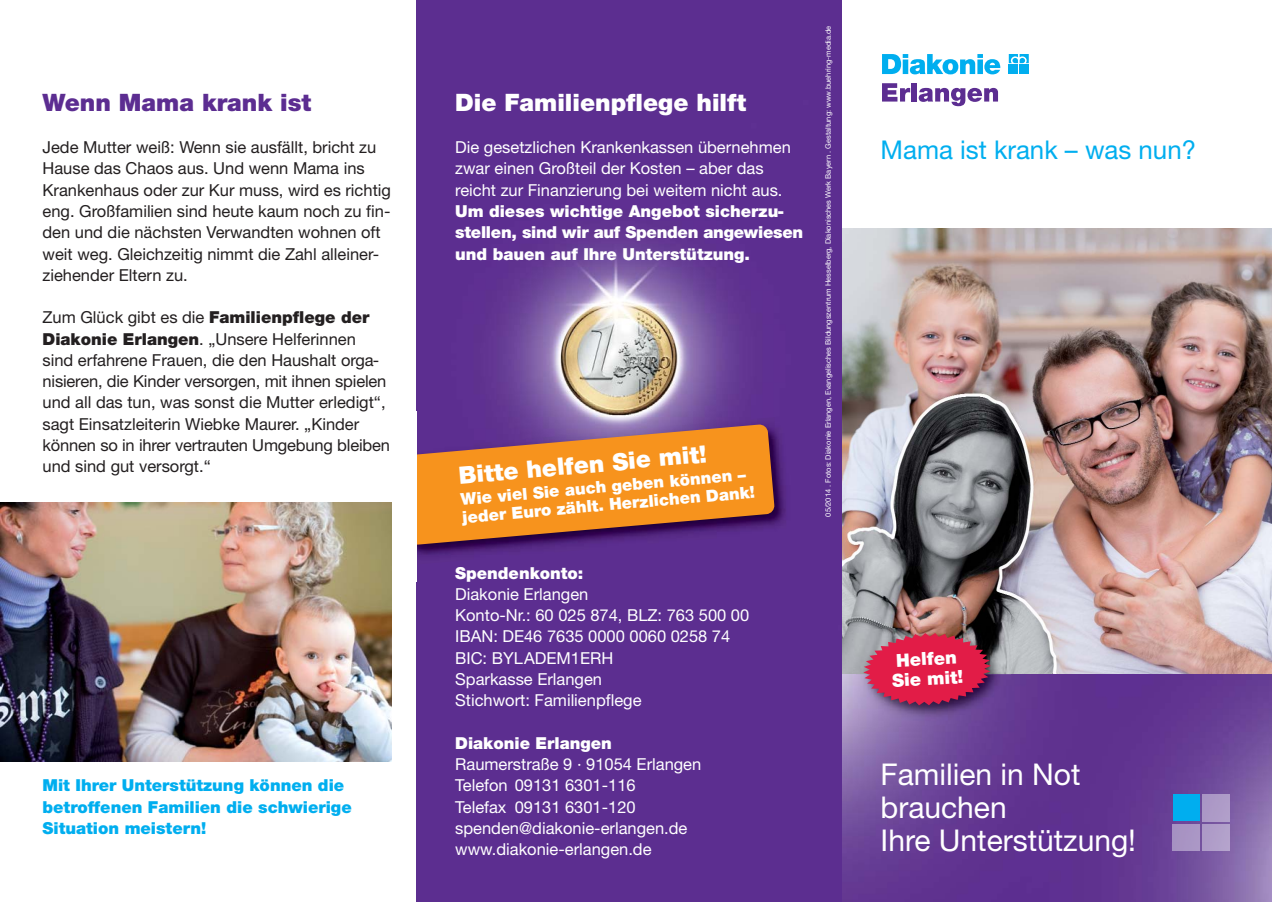
<style>
.page{position:relative;width:1272px;height:902px;background:#fff}
.page>*{position:absolute;margin:0;border:0;box-sizing:border-box;transform-origin:0 0}
.t1{font:30px/33px "Helvetica Neue";color:#fff}
.t2{font:25.8px "Helvetica Neue";color:#00aeef}
.t3{font:900 24px "Helvetica Neue";color:#fff}
.t4{font:900 24px "Helvetica Neue";color:#5c2d91}
.t5{font:900 18px/19.8px "Helvetica Neue";color:#fff}
.t6{font:16.5px/21.3px "Helvetica Neue";color:#231f20}
.t7{font:16.5px/21.3px "Helvetica Neue";color:#fff}
.t8{font:900 16.5px/21.3px "Helvetica Neue";color:#fff}
.t9{font:900 16.5px/21.3px "Helvetica Neue";color:#00aeef}
.t10{font:7.5px "Helvetica Neue";color:#fff}
.s1{font-weight:900}
</style>
<div class="page">
<img style="left:417px;top:0;width:425px;height:901px">
<img style="left:417px;top:416px;width:379px;height:148px">
<svg style="left:417px;top:424px;width:357px;height:121px"></svg>
<img style="left:842px;top:228px;width:429px;height:673px">
<svg style="left:882px;top:54px;width:118px;height:20px"></svg>
<svg style="left:1008px;top:54px;width:20px;height:9px"></svg>
<div style="left:1008px;top:65px;width:9px;height:9px;background:#00aeef"></div>
<div style="left:1019px;top:65px;width:9px;height:9px;background:#00aeef"></div>
<svg style="left:882px;top:83px;width:28px;height:19px"></svg>
<div style="left:911px;top:83px;width:5px;height:19px;background:#5c2d91"></div>
<svg style="left:918px;top:88px;width:80px;height:18px"></svg>
<img style="left:853px;top:622px;width:157px;height:52px">
<img style="left:856px;top:674px;width:157px;height:55px">
<svg style="left:863px;top:633px;width:127px;height:72px"></svg>
<img style="left:0;top:502px;width:391px;height:259px">
<div style="left:1172px;top:794px;width:27px;height:27px;background:#00aeef"></div>
<img style="left:1202px;top:794px;width:27px;height:27px">
<img style="left:1172px;top:824px;width:27px;height:26px">
<img style="left:1202px;top:824px;width:27px;height:26px">
<h3 class="t4" style="left:43px;top:94px;width:270px">Wenn Mama krank ist</h3>
<p class="t6" style="left:43px;top:138px;width:350px">Jede Mutter weiß: Wenn sie ausfällt, bricht zu Hause das Chaos aus. Und wenn Mama ins Krankenhaus oder zur Kur muss, wird es richtig eng. Großfamilien sind heute kaum noch zu fin&shy;den und die nächsten Verwandten wohnen oft weit weg. Gleichzeitig nimmt die Zahl alleiner&shy;ziehender Eltern zu.</p>
<p class="t6" style="left:43px;top:308px;width:349px">Zum Glück gibt es die <span class="s1">Familienpflege der Diakonie Erlangen</span>. „Unsere Helferinnen sind erfahrene Frauen, die den Haushalt orga&shy;nisieren, die Kinder versorgen, mit ihnen spielen und all das tun, was sonst die Mutter erledigt“, sagt Einsatzleiterin Wiebke Maurer. „Kinder können so in ihrer vertrauten Umgebung bleiben und sind gut versorgt.“</p>
<p class="t9" style="left:43px;top:776px;width:311px">Mit Ihrer Unterstützung können die betroffenen Familien die schwierige<br>Situation meistern!</p>
<h3 class="t3" style="left:455px;top:94px;width:292px">Die Familienpflege hilft</h3>
<p class="t7" style="left:455px;top:138px;width:337px">Die gesetzlichen Krankenkassen übernehmen zwar einen Großteil der Kosten – aber das reicht zur Finanzierung bei weitem nicht aus.</p>
<p class="t8" style="left:455px;top:202px;width:349px">Um dieses wichtige Angebot sicherzu&shy;stellen, sind wir auf Spenden angewiesen und bauen auf Ihre Unterstützung.</p>
<h3 class="t3" style="left:458px;top:467px;width:250px;rotate:-5deg">Bitte helfen Sie mit!</h3>
<p class="t8" style="left:460px;top:491px;width:295px;line-height:18.1px;rotate:-5deg">Wie viel Sie auch geben können – jeder Euro zählt. Herzlichen Dank!</p>
<p class="t8" style="left:455px;top:563px;width:130px">Spendenkonto:</p>
<p class="t7" style="left:455px;top:585px;width:295px">Diakonie Erlangen<br>Konto-Nr.: 60 025 874, BLZ: 763 500 00<br>IBAN: DE46 7635 0000 0060 0258 74<br>BIC: BYLADEM1ERH<br>Sparkasse Erlangen<br>Stichwort: Familienpflege</p>
<p class="t8" style="left:455px;top:733px;width:158px">Diakonie Erlangen</p>
<p class="t7" style="left:455px;top:755px;width:248px">Raumerstraße 9 · 91054 Erlangen<br>Telefon 09131 6301-116<br>Telefax 09131 6301-120 spenden@diakonie-erlangen.de www.diakonie-erlangen.de</p>
<p class="t10" style="left:825px;top:516px;width:492px;rotate:-90deg">05/2014 . Fotos: Diakonie Erlangen, Evangelisches Bildungszentrum Hesselberg, Diakonisches Werk Bayern . Gestaltung: www.buehring-media.de</p>
<h2 class="t2" style="left:880px;top:140px;width:317px">Mama ist krank – was nun?</h2>
<p class="t5" style="left:890px;top:652px;width:72px;rotate:-3deg">Helfen<br>Sie mit!</p>
<h1 class="t1" style="left:880px;top:760px;width:257px">Familien in Not brauchen<br>Ihre Unterstützung!</h1>
</div>
